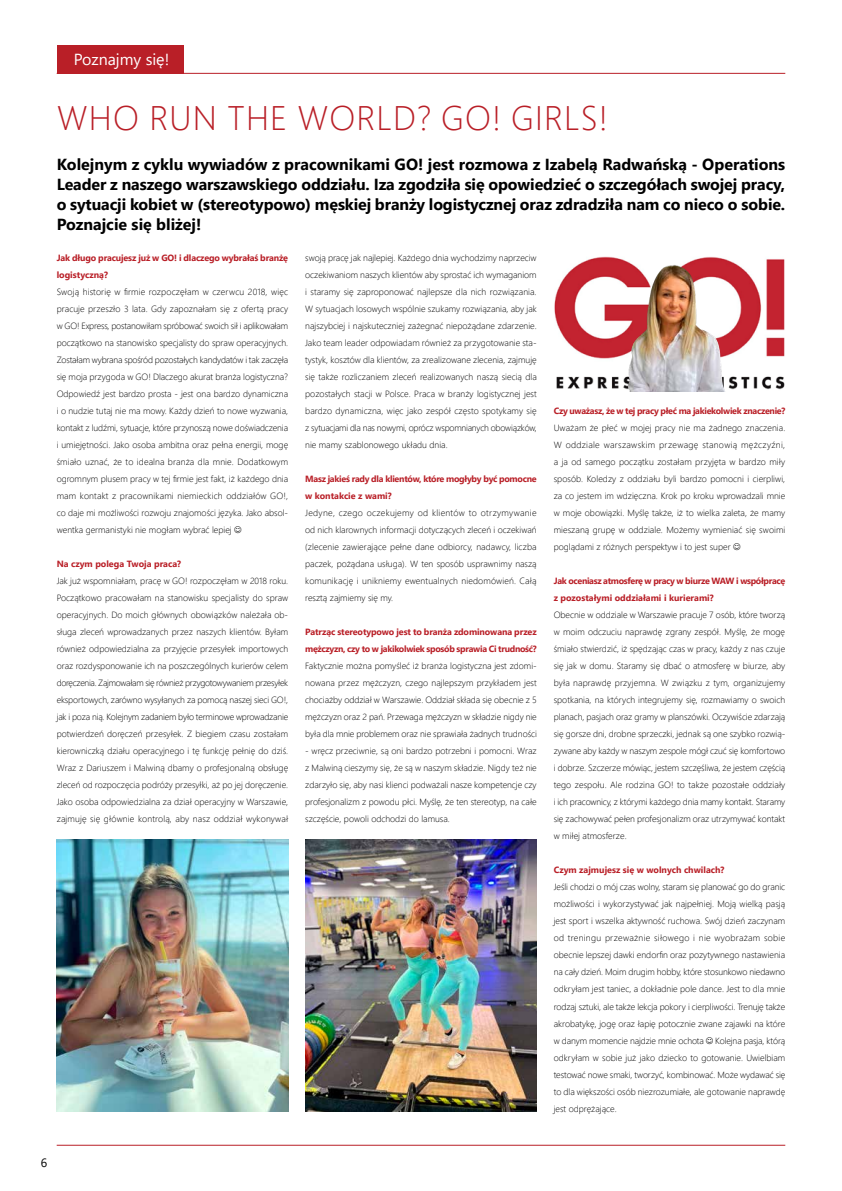
<style>
.page{position:relative;width:842px;height:1191px;background:#fff}
.page>*{position:absolute;margin:0;border:0;box-sizing:border-box;transform-origin:0 0}
.t1{font:300 34px "Segoe UI";letter-spacing:.035em;color:#b91f27}
.t2{font:700 16px/19.8px "Segoe UI";letter-spacing:-.005em;color:#000;text-align:justify}
.t3{font:16px "Segoe UI";color:#fff}
.t4{font:12px "Segoe UI";color:#000}
.t5{font:300 9px/17px "Segoe UI";color:#000;text-align:justify}
.t6{font:700 9px/17px "Segoe UI";letter-spacing:-.015em;color:#b91f27}
.t7{font:700 9px/17px "Segoe UI";letter-spacing:-.035em;color:#b91f27}
</style>
<div class="page">
<hr style="left:57px;top:1144px;width:728px;height:1px;background:#b91f27">
<hr style="left:57px;top:73px;width:728px;height:1px;background:#b91f27">
<div style="left:57px;top:45px;width:126px;height:29px;background:#b91f27"></div>
<img style="left:57px;top:839px;width:231px;height:272px">
<img style="left:554px;top:259px;width:231px;height:133px">
<img style="left:576px;top:256px;width:176px;height:135px">
<img style="left:305px;top:839px;width:232px;height:272px">
<h2 class="t3" style="left:74px;top:45px;width:97px">Poznajmy się!</h2>
<h1 class="t1" style="left:57px;top:86px;width:552px">WHO RUN THE WORLD? GO! GIRLS!</h1>
<p class="t2" style="left:57px;top:153px;width:730px">Kolejnym z cyklu wywiadów z pracownikami GO! jest rozmowa z Izabelą Radwańską - Operations Leader z naszego warszawskiego oddziału. Iza zgodziła się opowiedzieć o szczegółach swojej pracy, o sytuacji kobiet w (stereotypowo) męskiej branży logistycznej oraz zdradziła nam co nieco o sobie.<br>Poznajcie się bliżej!</p>
<p class="t6" style="left:57px;top:248px;width:233px">Jak długo pracujesz już w GO! i dlaczego wybrałaś branżę logistyczną?</p>
<p class="t5" style="left:57px;top:282px;width:233px">Swoją historię w firmie rozpoczęłam w czerwcu 2018, więc pracuje przeszło 3 lata. Gdy zapoznałam się z ofertą pracy w GO! Express, postanowiłam spróbować swoich sił i aplikowałam początkowo na stanowisko specjalisty do spraw operacyjnych.<br>Zostałam wybrana spośród pozostałych kandydatów i tak zaczęła się moja przygoda w GO! Dlaczego akurat branża logistyczna?<br>Odpowiedź jest bardzo prosta - jest ona bardzo dynamiczna i o nudzie tutaj nie ma mowy. Każdy dzień to nowe wyzwania, kontakt z ludźmi, sytuacje, które przynoszą nowe doświadczenia i umiejętności. Jako osoba ambitna oraz pełna energii, mogę śmiało uznać, że to idealna branża dla mnie. Dodatkowym ogromnym plusem pracy w tej firmie jest fakt, iż każdego dnia mam kontakt z pracownikami niemieckich oddziałów GO!, co daje mi możliwości rozwoju znajomości języka. Jako absol&shy;wentka germanistyki nie mogłam wybrać lepiej</p>
<p class="t6" style="left:57px;top:555px;width:126px">Na czym polega Twoja praca?</p>
<p class="t5" style="left:57px;top:571px;width:233px">Jak już wspomniałam, pracę w GO! rozpoczęłam w 2018 roku.<br>Początkowo pracowałam na stanowisku specjalisty do spraw operacyjnych. Do moich głównych obowiązków należała ob&shy;sługa zleceń wprowadzanych przez naszych klientów. Byłam również odpowiedzialna za przyjęcie przesyłek importowych oraz rozdysponowanie ich na poszczególnych kurierów celem doręczenia. Zajmowałam się również przygotowywaniem przesyłek eksportowych, zarówno wysyłanych za pomocą naszej sieci GO!, jak i poza nią. Kolejnym zadaniem było terminowe wprowadzanie potwierdzeń doręczeń przesyłek. Z biegiem czasu zostałam kierowniczką działu operacyjnego i tę funkcję pełnię do dziś.<br>Wraz z Dariuszem i Malwiną dbamy o profesjonalną obsługę zleceń od rozpoczęcia podróży przesyłki, aż po jej doręczenie.<br>Jako osoba odpowiedzialna za dział operacyjny w Warszawie, zajmuję się głównie kontrolą, aby nasz oddział wykonywał</p>
<p class="t5" style="left:305px;top:248px;width:233px">swoją pracę jak najlepiej. Każdego dnia wychodzimy naprzeciw oczekiwaniom naszych klientów aby sprostać ich wymaganiom i staramy się zaproponować najlepsze dla nich rozwiązania.<br>W sytuacjach losowych wspólnie szukamy rozwiązania, aby jak najszybciej i najskuteczniej zażegnać niepożądane zdarzenie.<br>Jako team leader odpowiadam również za przygotowanie sta&shy;tystyk, kosztów dla klientów, za zrealizowane zlecenia, zajmuję się także rozliczaniem zleceń realizowanych naszą siecią dla pozostałych stacji w Polsce. Praca w branży logistycznej jest bardzo dynamiczna, więc jako zespół często spotykamy się z sytuacjami dla nas nowymi, oprócz wspomnianych obowiązków, nie mamy szablonowego układu dnia.</p>
<p class="t6" style="left:305px;top:469px;width:233px">Masz jakieś rady dla klientów, które mogłyby być pomocne w kontakcie z wami?</p>
<p class="t5" style="left:305px;top:503px;width:233px">Jedyne, czego oczekujemy od klientów to otrzymywanie od nich klarownych informacji dotyczących zleceń i oczekiwań (zlecenie zawierające pełne dane odbiorcy, nadawcy, liczba paczek, pożądana usługa). W ten sposób usprawnimy naszą komunikację i unikniemy ewentualnych niedomówień. Całą resztą zajmiemy się my.</p>
<p class="t6" style="left:305px;top:623px;width:233px">Patrząc stereotypowo jest to branża zdominowana przez mężczyzn, czy to w jakikolwiek sposób sprawia Ci trudność?</p>
<p class="t5" style="left:305px;top:656px;width:233px">Faktycznie można pomyśleć iż branża logistyczna jest zdomi&shy;nowana przez mężczyzn, czego najlepszym przykładem jest chociażby oddział w Warszawie. Oddział składa się obecnie z 5 mężczyzn oraz 2 pań. Przewaga mężczyzn w składzie nigdy nie była dla mnie problemem oraz nie sprawiała żadnych trudności</p>
<p class="t5" style="left:305px;top:741px;width:233px">- wręcz przeciwnie, są oni bardzo potrzebni i pomocni. Wraz z Malwiną cieszymy się, że są w naszym składzie. Nigdy też nie zdarzyło się, aby nasi klienci podważali nasze kompetencje czy profesjonalizm z powodu płci. Myślę, że ten stereotyp, na całe szczęście, powoli odchodzi do lamusa.</p>
<p class="t6" style="left:554px;top:401px;width:233px">Czy uważasz, że w tej pracy płeć ma jakiekolwiek znaczenie?</p>
<p class="t5" style="left:554px;top:418px;width:233px">Uważam że płeć w mojej pracy nie ma żadnego znaczenia.<br>W oddziale warszawskim przewagę stanowią mężczyźni, a ja od samego początku zostałam przyjęta w bardzo miły sposób. Koledzy z oddziału byli bardzo pomocni i cierpliwi, za co jestem im wdzięczna. Krok po kroku wprowadzali mnie w moje obowiązki. Myślę także, iż to wielka zaleta, że mamy mieszaną grupę w oddziale. Możemy wymieniać się swoimi poglądami z różnych perspektyw i to jest super</p>
<p class="t7" style="left:554px;top:572px;width:233px">Jak oceniasz atmosferę w pracy w biurze WAW i współpracę z pozostałymi oddziałami i kurierami?</p>
<p class="t5" style="left:554px;top:605px;width:233px">Obecnie w oddziale w Warszawie pracuje 7 osób, które tworzą w moim odczuciu naprawdę zgrany zespół. Myślę, że mogę śmiało stwierdzić, iż spędzając czas w pracy, każdy z nas czuje się jak w domu. Staramy się dbać o atmosferę w biurze, aby była naprawdę przyjemna. W związku z tym, organizujemy spotkania, na których integrujemy się, rozmawiamy o swoich planach, pasjach oraz gramy w planszówki. Oczywiście zdarzają się gorsze dni, drobne sprzeczki, jednak są one szybko rozwią&shy;zywane aby każdy w naszym zespole mógł czuć się komfortowo i dobrze. Szczerze mówiąc, jestem szczęśliwa, że jestem częścią tego zespołu. Ale rodzina GO! to także pozostałe oddziały i ich pracownicy, z którymi każdego dnia mamy kontakt. Staramy się zachowywać pełen profesjonalizm oraz utrzymywać kontakt w miłej atmosferze.</p>
<p class="t6" style="left:554px;top:861px;width:172px">Czym zajmujesz się w wolnych chwilach?</p>
<p class="t5" style="left:554px;top:878px;width:233px">Jeśli chodzi o mój czas wolny, staram się planować go do granic możliwości i wykorzystywać jak najpełniej. Moją wielką pasją jest sport i wszelka aktywność ruchowa. Swój dzień zaczynam od treningu przeważnie siłowego i nie wyobrażam sobie obecnie lepszej dawki endorfin oraz pozytywnego nastawienia na cały dzień. Moim drugim hobby, które stosunkowo niedawno odkryłam jest taniec, a dokładnie pole dance. Jest to dla mnie rodzaj sztuki, ale także lekcja pokory i cierpliwości. Trenuję także akrobatykę, jogę oraz łapię potocznie zwane zajawki na które w danym momencie najdzie mnie ochota</p>
<p class="t5" style="left:554px;top:1031px;width:233px;text-indent:162px">Kolejna pasja, którą odkryłam w sobie już jako dziecko to gotowanie. Uwielbiam testować nowe smaki, tworzyć, kombinować. Może wydawać się to dla większości osób niezrozumiałe, ale gotowanie naprawdę jest odprężające.</p>
<h3 class="t4" style="left:41px;top:1151px;width:8px">6</h3>
</div>
